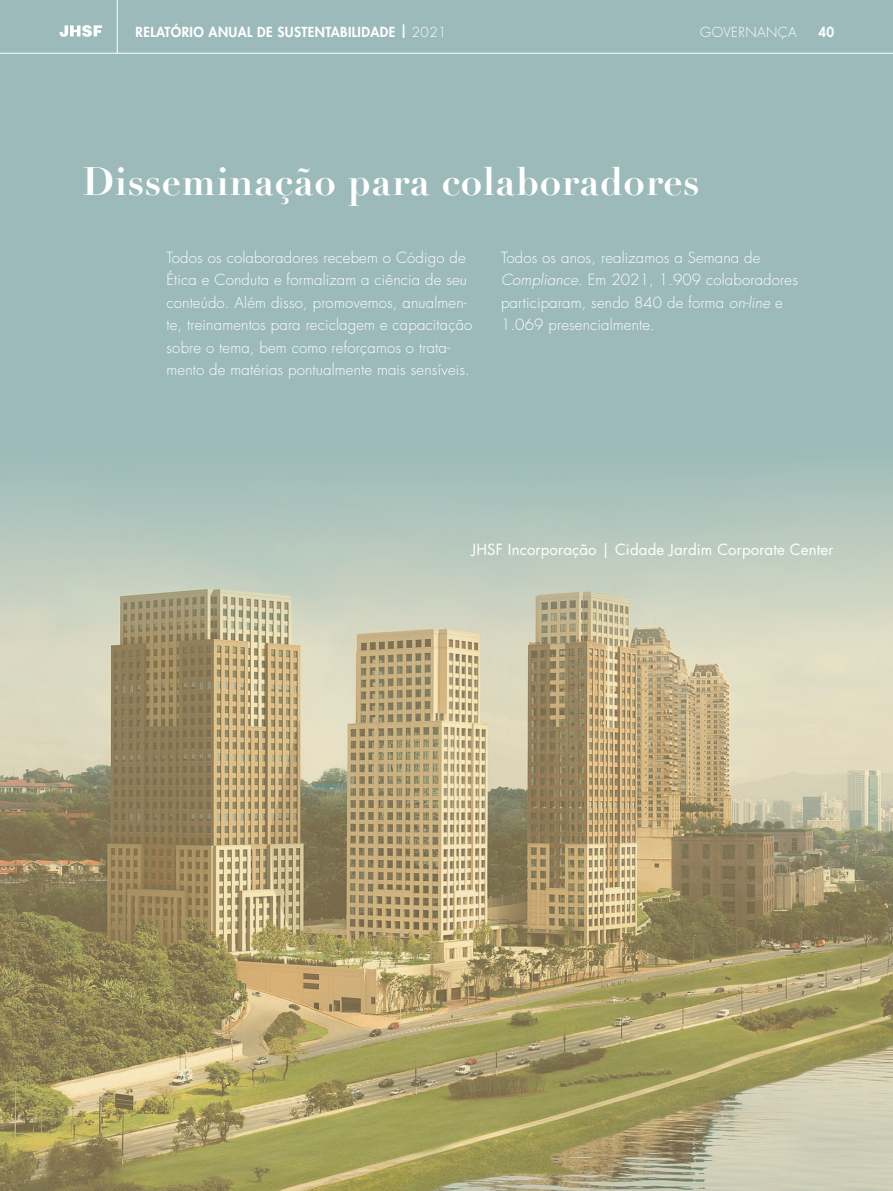
<style>
.page{position:relative;width:893px;height:1191px;background:#9bbab9}
.page>*{position:absolute;margin:0;border:0;box-sizing:border-box;transform-origin:0 0}
.t1{font:700 39px "Didot LT Std";letter-spacing:.015em;color:#fff}
.t2{font:300 15px/22.5px "Futura Std";letter-spacing:.01em;color:#fff}
.t3{font:15px "Futura Std";letter-spacing:.01em;color:#fff}
.t4{font:800 13.5px "Futura Std";letter-spacing:.03em;color:#fff}
.t5{font:300 13.5px "Futura Std";color:#fff}
.s1{font-weight:300}
.s2{font-style:italic}
</style>
<div class="page">
<img style="left:0;top:472px;width:893px;height:719px">
<svg style="left:59px;top:25px;width:43px;height:12px"></svg>
<hr style="left:117px;top:0;width:1px;height:53px;background:#fff">
<hr style="left:0;top:53px;width:893px;height:1px;background:#fff">
<p class="t4" style="left:136px;top:23px;width:312px">RELATÓRIO ANUAL DE SUSTENTABILIDADE | <span class="s1">2021</span></p>
<p class="t5" style="left:700px;top:24px;width:22px">Governan</p>
<p class="t5" style="left:778px;top:24px;width:19px">ça</p>
<p class="t4" style="left:818px;top:23px;width:17px">40</p>
<h1 class="t1" style="left:83px;top:157px;width:618px">Disseminação para colaboradores</h1>
<p class="t2" style="left:167px;top:246px;width:307px">Todos os colaboradores recebem o Código de Ética e Conduta e formalizam a ciência de seu conteúdo. Além disso, promovemos, anualmen&shy;te, treinamentos para reciclagem e capacitação sobre o tema, bem como reforçamos o trata&shy;mento de matérias pontualmente mais sensíveis.</p>
<p class="t2" style="left:501px;top:246px;width:298px">Todos os anos, realizamos a Semana de <span class="s2">Compliance</span>. Em 2021, 1.909 colaboradores participaram, sendo 840 de forma <span class="s2">on-line</span> e 1.069 presencialmente.</p>
<p class="t3" style="left:472px;top:540px;width:363px">JHSF Incorporação | Cidade Jardim Corporate Center</p>
</div>
